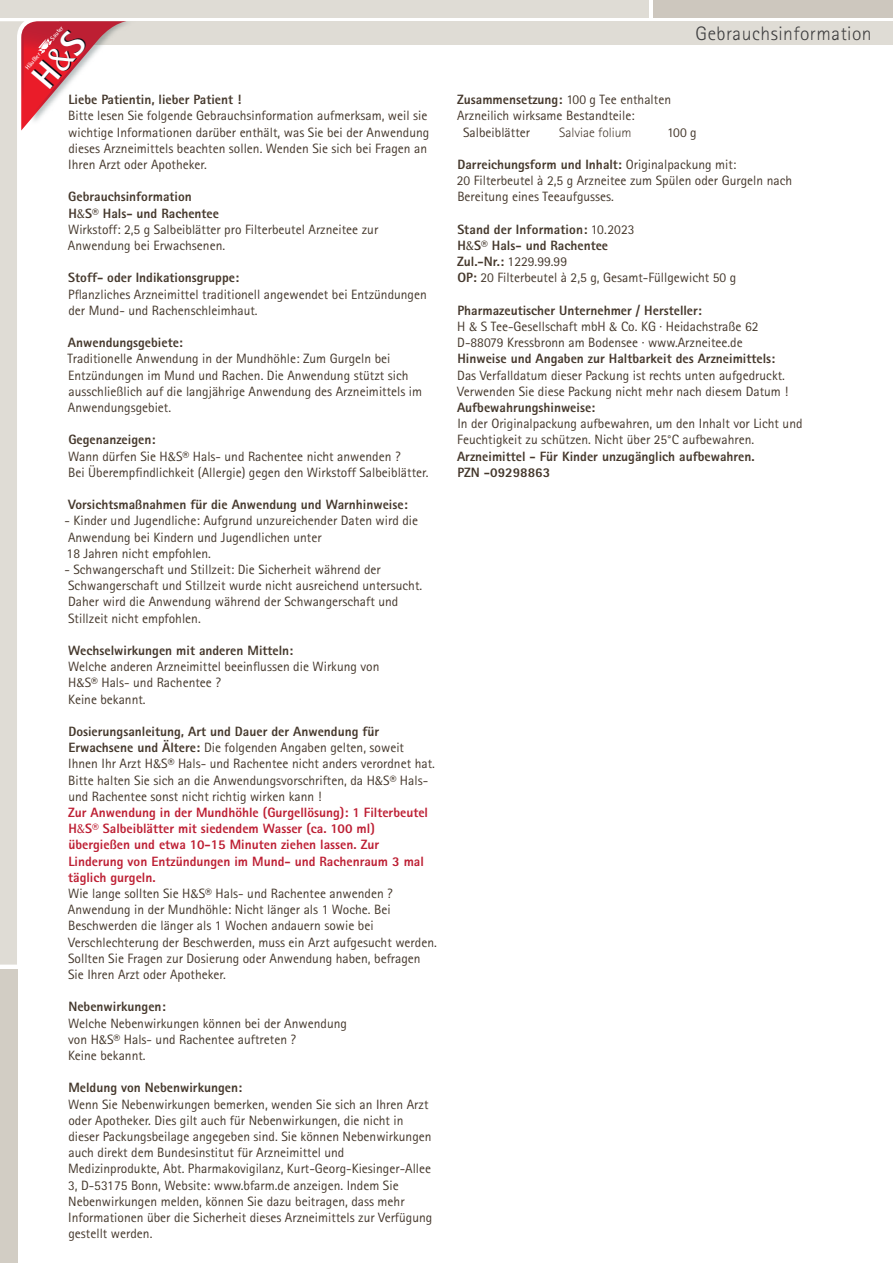
<style>
.page{position:relative;width:893px;height:1263px;background:#fff}
.page>*{position:absolute;margin:0;border:0;box-sizing:border-box;transform-origin:0 0}
.t1{font:300 19.5px "Rotis Sans Serif";letter-spacing:.025em;color:#3e3e3f}
.t2{font:13.5px/16.2px "Rotis Sans Serif";color:#45382c}
.t3{font:800 13.5px/16.2px "Rotis Sans Serif";color:#45382c}
.t4{font:300 13.5px "Rotis Sans Serif";color:#45382c}
.t5{font:700 6.3px "Rotis Sans Serif";color:#fff}
.s1{font-weight:800}
.s2{font-family:"Baker Signet"}
.s3{font-weight:800;color:#bd1f33}
.s4{font-family:"Baker Signet";color:#bd1f33}
.s5{font-weight:400}
</style>
<div class="page">
<div style="left:60px;top:21px;width:833px;height:24px;background:#dfdcd5"></div>
<div style="left:653px;top:0;width:240px;height:17px;background:#cdc7be"></div>
<div style="left:0;top:0;width:649px;height:17px;background:#dfdcd5"></div>
<div style="left:0;top:969px;width:17px;height:294px;background:#d2cdc4"></div>
<svg style="left:0;top:17px;width:127px;height:947px"></svg>
<p class="t5" style="left:24px;top:66px;width:22px;rotate:-50deg">Häußler</p>
<p class="t5" style="left:49px;top:37px;width:18px;rotate:-50deg">Sauter</p>
<p class="t3" style="left:68px;top:91px;width:174px">Liebe Patientin, lieber Patient !</p>
<p class="t2" style="left:68px;top:108px;width:363px">Bitte lesen Sie folgende Gebrauchsinformation aufmerksam, weil sie wichtige Informationen darüber enthält, was Sie bei der Anwendung dieses Arzneimittels beachten sollen. Wenden Sie sich bei Fragen an Ihren Arzt oder Apotheker.</p>
<p class="t2" style="left:68px;top:189px;width:312px"><span class="s1">Gebrauchsinformation<br>H</span><span class="s2">&amp;</span><span class="s1">S® Hals- und Rachentee<br></span>Wirkstoff: 2,5 g Salbeiblätter pro Filterbeutel Arzneitee zur Anwendung bei Erwachsenen.</p>
<p class="t3" style="left:68px;top:269px;width:172px">Stoff- oder Indikationsgruppe:</p>
<p class="t2" style="left:68px;top:286px;width:360px">Pflanzliches Arzneimittel traditionell angewendet bei Entzündungen der Mund- und Rachenschleimhaut.</p>
<p class="t3" style="left:68px;top:334px;width:117px">Anwendungsgebiete:</p>
<p class="t2" style="left:68px;top:351px;width:356px">Traditionelle Anwendung in der Mundhöhle: Zum Gurgeln bei Entzündungen im Mund und Rachen. Die Anwendung stützt sich ausschließlich auf die langjährige Anwendung des Arzneimittels im Anwendungsgebiet.</p>
<p class="t2" style="left:68px;top:432px;width:362px"><span class="s1">Gegenanzeigen:<br></span>Wann dürfen Sie H<span class="s2">&amp;</span>S® Hals- und Rachentee nicht anwenden ?<br>Bei Überempfindlichkeit (Allergie) gegen den Wirkstoff Salbeiblätter.</p>
<p class="t3" style="left:68px;top:496px;width:341px">Vorsichtsmaßnahmen für die Anwendung und Warnhinweise:</p>
<p class="t2" style="left:64px;top:513px;width:355px">- Kinder und Jugendliche: Aufgrund unzureichender Daten wird die<br>Anwendung bei Kindern und Jugendlichen unter<br>18 Jahren nicht empfohlen.</p>
<p class="t2" style="left:64px;top:561px;width:359px">- Schwangerschaft und Stillzeit: Die Sicherheit während der Schwangerschaft und Stillzeit wurde nicht ausreichend untersucht.<br>Daher wird die Anwendung während der Schwangerschaft und Stillzeit nicht empfohlen.</p>
<p class="t3" style="left:68px;top:642px;width:226px">Wechselwirkungen mit anderen Mitteln:</p>
<p class="t2" style="left:68px;top:658px;width:313px">Welche anderen Arzneimittel beeinflussen die Wirkung von<br>H<span class="s2">&amp;</span>S® Hals- und Rachentee ?<br>Keine bekannt.</p>
<p class="t2" style="left:68px;top:723px;width:368px"><span class="s1">Dosierungsanleitung, Art und Dauer der Anwendung für Erwachsene und Ältere:</span> Die folgenden Angaben gelten, soweit Ihnen Ihr Arzt H<span class="s2">&amp;</span>S® Hals- und Rachentee nicht anders verordnet hat.<br>Bitte halten Sie sich an die Anwendungsvorschriften, da H<span class="s2">&amp;</span>S® Hals&shy;und Rachentee sonst nicht richtig wirken kann !</p>
<p class="t2" style="left:68px;top:804px;width:370px"><span class="s3">Zur Anwendung in der Mundhöhle (Gurgellösung): 1 Filterbeutel H</span><span class="s4">&amp;</span><span class="s3">S® Salbeiblätter mit siedendem Wasser (ca. 100 ml) übergießen und etwa 10-15 Minuten ziehen lassen. Zur Linderung von Entzündungen im Mund- und Rachenraum 3 mal täglich gurgeln.<br></span>Wie lange sollten Sie H<span class="s2">&amp;</span>S® Hals- und Rachentee anwenden ?<br>Anwendung in der Mundhöhle: Nicht länger als 1 Woche. Bei Beschwerden die länger als 1 Wochen andauern sowie bei Verschlechterung der Beschwerden, muss ein Arzt aufgesucht werden.<br>Sollten Sie Fragen zur Dosierung oder Anwendung haben, befragen Sie Ihren Arzt oder Apotheker.</p>
<p class="t3" style="left:68px;top:998px;width:99px">Nebenwirkungen:</p>
<p class="t2" style="left:68px;top:1015px;width:280px">Welche Nebenwirkungen können bei der Anwendung von H<span class="s2">&amp;</span>S® Hals- und Rachentee auftreten ?<br>Keine bekannt.</p>
<p class="t3" style="left:68px;top:1079px;width:175px">Meldung von Nebenwirkungen:</p>
<p class="t2" style="left:68px;top:1096px;width:366px">Wenn Sie Nebenwirkungen bemerken, wenden Sie sich an Ihren Arzt oder Apotheker. Dies gilt auch für Nebenwirkungen, die nicht in dieser Packungsbeilage angegeben sind. Sie können Nebenwirkungen auch direkt dem Bundesinstitut für Arzneimittel und Medizinprodukte, Abt. Pharmakovigilanz, Kurt-Georg-Kiesinger-Allee 3, D-53175 Bonn, Website: www.bfarm.de anzeigen. Indem Sie Nebenwirkungen melden, können Sie dazu beitragen, dass mehr Informationen über die Sicherheit dieses Arzneimittels zur Verfügung gestellt werden.</p>
<h1 class="t1" style="left:696px;top:22px;width:178px">Gebrauchsinformation</h1>
<p class="t3" style="left:457px;top:91px;width:215px">Zusammensetzung: <span class="s5">100 g Tee enthalten</span></p>
<p class="t2" style="left:457px;top:108px;width:179px">Arzneilich wirksame Bestandteile:</p>
<p class="t2" style="left:463px;top:124px;width:68px">Salbeiblätter</p>
<p class="t4" style="left:559px;top:124px;width:74px">Salviae folium</p>
<p class="t2" style="left:667px;top:124px;width:31px">100 g</p>
<p class="t2" style="left:457px;top:156px;width:337px"><span class="s1">Darreichungsform und Inhalt:</span> Originalpackung mit:<br>20 Filterbeutel à 2,5 g Arzneitee zum Spülen oder Gurgeln nach<br>Bereitung eines Teeaufgusses.</p>
<p class="t2" style="left:457px;top:221px;width:281px"><span class="s1">Stand der Information:</span> 10.2023<br><span class="s1">H</span><span class="s2">&amp;</span><span class="s1">S® Hals- und Rachentee<br>Zul.-Nr.:</span> 1229.99.99<br><span class="s1">OP:</span> 20 Filterbeutel à 2,5 g, Gesamt-Füllgewicht 50 g</p>
<p class="t2" style="left:457px;top:302px;width:303px"><span class="s1">Pharmazeutischer Unternehmer / Hersteller:<br></span>H <span class="s2">&amp;</span> S Tee-Gesellschaft mbH <span class="s2">&amp;</span> Co. KG · Heidachstraße 62<br>D-88079 Kressbronn am Bodensee · www.Arzneitee.de</p>
<p class="t3" style="left:457px;top:350px;width:319px">Hinweise und Angaben zur Haltbarkeit des Arzneimittels:</p>
<p class="t2" style="left:457px;top:367px;width:332px">Das Verfalldatum dieser Packung ist rechts unten aufgedruckt.<br>Verwenden Sie diese Packung nicht mehr nach diesem Datum !</p>
<p class="t3" style="left:457px;top:399px;width:140px">Aufbewahrungshinweise:</p>
<p class="t2" style="left:457px;top:415px;width:347px">In der Originalpackung aufbewahren, um den Inhalt vor Licht und<br>Feuchtigkeit zu schützen. Nicht über 25°C aufbewahren.</p>
<p class="t3" style="left:457px;top:448px;width:299px">Arzneimittel - Für Kinder unzugänglich aufbewahren.<br>PZN -09298863</p>
</div>
